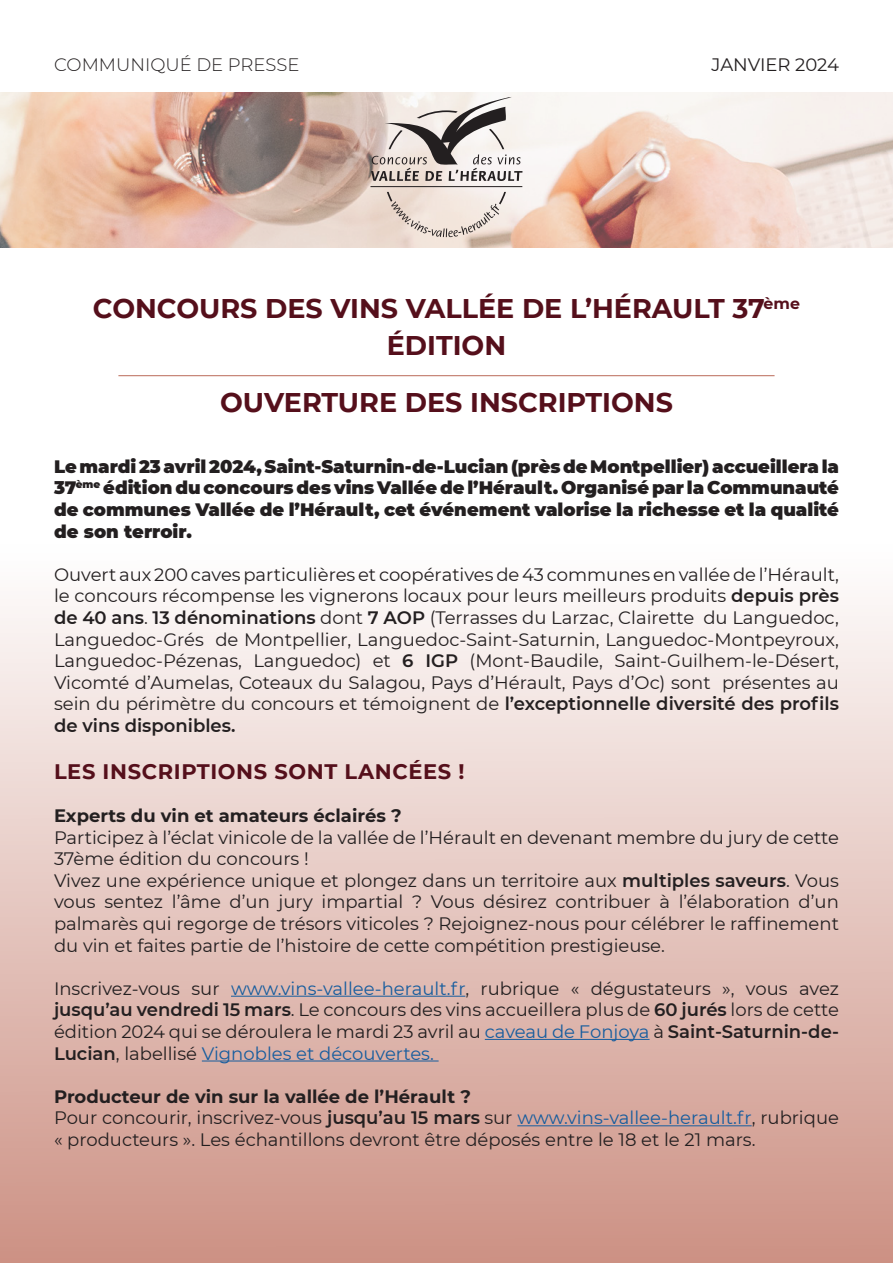
<style>
.page{position:relative;width:893px;height:1263px;background:#fff}
.page>*{position:absolute;margin:0;border:0;box-sizing:border-box;transform-origin:0 0}
.t1{font:700 27px/37.5px "Montserrat";color:#550f1b;text-align:center}
.t2{font:700 21px "Montserrat";letter-spacing:.03em;color:#550f1b}
.t3{font:18px/21.6px "Montserrat";color:#231f20;text-align:justify}
.t4{font:900 18px/21.6px "Montserrat";color:#231f20;text-align:justify}
.t5{font:700 18px "Montserrat";color:#231f20}
.t6{font:300 18px "Montserrat";color:#231f20}
.s1{font-weight:600}
.s2{color:#175d9e}
</style>
<div class="page">
<img style="left:0;top:92px;width:893px;height:156px">
<div style="left:0;top:544px;width:893px;height:719px;background:linear-gradient(to bottom,#fff,#cc9184)"></div>
<svg style="left:387px;top:192px;width:119px;height:45px;background:#e3d6cd"></svg>
<hr style="left:370px;top:186px;width:152px;height:1px;background:#231f20">
<svg style="left:371px;top:97px;width:151px;height:84px"></svg>
<hr style="left:118px;top:375px;width:656px;height:1px;background:#bb6a58">
<hr style="left:231px;top:996px;width:234px;height:1px;background:#175d9e">
<hr style="left:485px;top:1039px;width:164px;height:1px;background:#175d9e">
<hr style="left:202px;top:1060px;width:237px;height:1px;background:#175d9e">
<hr style="left:517px;top:1125px;width:235px;height:1px;background:#175d9e">
<p class="t6" style="left:54px;top:53px;width:247px">COMMUNIQUÉ DE PRESSE</p>
<p class="t3" style="left:712px;top:54px;width:129px">JANVIER 2024</p>
<p class="t1" style="left:93px;top:288px;width:708px">CONCOURS DES VINS VALLÉE DE L’HÉRAULT 37<sup>ème<br></sup>ÉDITION</p>
<p class="t1" style="left:220px;top:382px;width:454px">OUVERTURE DES INSCRIPTIONS</p>
<p class="t4" style="left:54px;top:454px;width:786px">Le mardi 23 avril 2024, Saint-Saturnin-de-Lucian (près de Montpellier) accueillera la 37<sup>ème</sup> édition du concours des vins Vallée de l’Hérault. Organisé par la Communauté de communes Vallée de l’Hérault, cet événement valorise la richesse et la qualité de son terroir.</p>
<p class="t3" style="left:54px;top:563px;width:786px">Ouvert aux 200 caves particulières et coopératives de 43 communes en vallée de l’Hérault, le concours récompense les vignerons locaux pour leurs meilleurs produits <span class="s1">depuis près de 40 ans</span>. <span class="s1">13 dénominations</span> dont <span class="s1">7 AOP</span> (Terrasses du Larzac, Clairette du Languedoc, Languedoc-Grés de Montpellier, Languedoc-Saint-Saturnin, Languedoc-Montpeyroux, Languedoc-Pézenas, Languedoc) et <span class="s1">6 IGP</span> (Mont-Baudile, Saint-Guilhem-le-Désert, Vicomté d’Aumelas, Coteaux du Salagou, Pays d’Hérault, Pays d’Oc) sont présentes au sein du périmètre du concours et témoignent de <span class="s1">l’exceptionnelle diversité des profils de vins disponibles.</span></p>
<p class="t2" style="left:54px;top:756px;width:412px">LES INSCRIPTIONS SONT LANCÉES !</p>
<p class="t5" style="left:54px;top:803px;width:349px">Experts du vin et amateurs éclairés ?</p>
<p class="t3" style="left:54px;top:826px;width:786px">Participez à l’éclat vinicole de la vallée de l’Hérault en devenant membre du jury de cette<br>37ème édition du concours !</p>
<p class="t3" style="left:54px;top:869px;width:786px">Vivez une expérience unique et plongez dans un territoire aux <span class="s1">multiples saveurs</span>. Vous vous sentez l’âme d’un jury impartial ? Vous désirez contribuer à l’élaboration d’un palmarès qui regorge de trésors viticoles ? Rejoignez-nous pour célébrer le raffinement du vin et faites partie de l’histoire de cette compétition prestigieuse.</p>
<p class="t3" style="left:54px;top:977px;width:786px">Inscrivez-vous sur <span class="s2">www.vins-vallee-herault.fr</span>, rubrique « dégustateurs », vous avez <span class="s1">jusqu’au vendredi 15 mars</span>. Le concours des vins accueillera plus de <span class="s1">60 jurés</span> lors de cette édition 2024 qui se déroulera le mardi 23 avril au <span class="s2">caveau de Fonjoya</span> à <span class="s1">Saint-Saturnin-de-Lucian</span>, labellisé <span class="s2">Vignobles et découvertes.</span></p>
<p class="t5" style="left:54px;top:1083px;width:418px">Producteur de vin sur la vallée de l’Hérault ?</p>
<p class="t3" style="left:54px;top:1106px;width:786px">Pour concourir, inscrivez-vous <span class="s1">jusqu’au 15 mars</span> sur <span class="s2">www.vins-vallee-herault.fr</span>, rubrique « producteurs ». Les échantillons devront être déposés entre le 18 et le 21 mars.</p>
</div>
